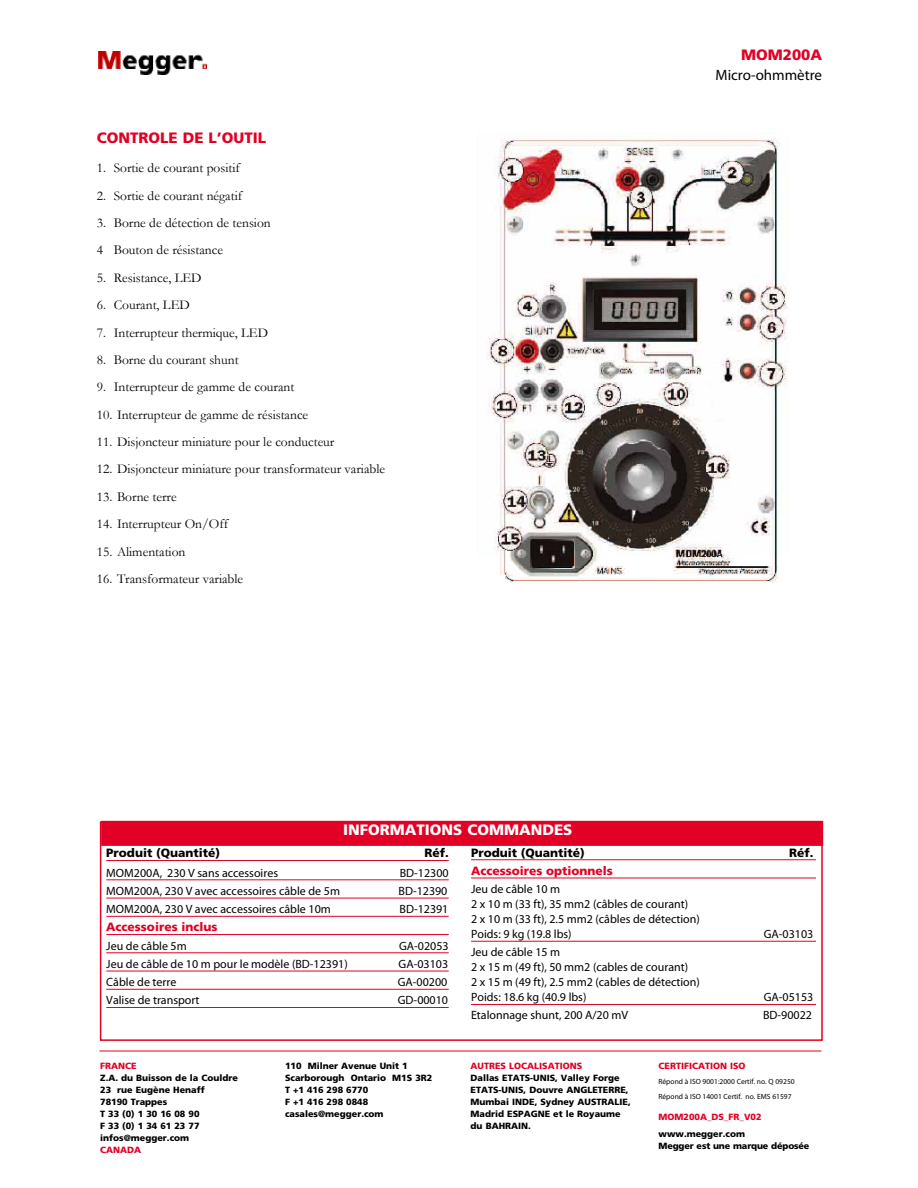
<style>
.page{position:relative;width:918px;height:1188px;background:#fff}
.page>*{position:absolute;margin:0;border:0;box-sizing:border-box;transform-origin:0 0}
.t1{font:900 15px "Frutiger";color:#e20025}
.t2{font:900 15px "Frutiger";color:#fff}
.t3{font:15px "Myriad Pro";color:#000}
.t4{font:13.5px/27.5px "Garamond";color:#000}
.t5{font:12px/15px "Myriad Pro";color:#000}
.t6{font:900 12px "Frutiger";color:#000}
.t7{font:900 12px "Frutiger";color:#e20025}
.t8{font:900 9px/12px "Frutiger";color:#000}
.t9{font:900 9px "Frutiger";color:#e20025}
.t10{font:7.5px/15px "Myriad Pro";color:#000}
</style>
<div class="page">
<div style="left:100px;top:821px;width:723px;height:220px;border:2px solid #e20025"></div>
<div style="left:101px;top:821px;width:722px;height:25px;background:#e20025;border:2px solid #e20025"></div>
<hr style="left:471px;top:859px;width:345px;height:1px;background:#e20025">
<hr style="left:471px;top:878px;width:345px;height:1px;background:#e20025">
<hr style="left:471px;top:941px;width:345px;height:1px;background:#e20025">
<hr style="left:471px;top:1004px;width:345px;height:1px;background:#e20025">
<hr style="left:106px;top:860px;width:343px;height:1px;background:#e20025">
<hr style="left:106px;top:879px;width:343px;height:1px;background:#e20025">
<hr style="left:106px;top:898px;width:343px;height:1px;background:#e20025">
<hr style="left:106px;top:916px;width:343px;height:1px;background:#e20025">
<hr style="left:106px;top:934px;width:343px;height:1px;background:#e20025">
<hr style="left:106px;top:952px;width:343px;height:1px;background:#e20025">
<hr style="left:106px;top:971px;width:343px;height:1px;background:#e20025">
<hr style="left:106px;top:989px;width:343px;height:1px;background:#e20025">
<hr style="left:106px;top:1007px;width:343px;height:1px;background:#e20025">
<hr style="left:99px;top:1051px;width:723px;height:1px;background:#e20025">
<img style="left:486px;top:137px;width:302px;height:446px">
<img style="left:98px;top:52px;width:108px;height:22px">
<p class="t1" style="left:97px;top:129px;width:21px">Controle</p>
<p class="t1" style="left:183px;top:129px;width:70px">de l’outil</p>
<p class="t4" style="left:97px;top:154px;width:145px">1. Sortie de courant positif</p>
<p class="t4" style="left:97px;top:182px;width:147px">2. Sortie de courant négatif</p>
<p class="t4" style="left:97px;top:209px;width:176px">3. Borne de détection de tension<br>4 Bouton de résistance</p>
<p class="t4" style="left:97px;top:264px;width:106px">5. Resistance, LED</p>
<p class="t4" style="left:97px;top:291px;width:95px">6. Courant, LED</p>
<p class="t4" style="left:97px;top:318px;width:173px">7. Interrupteur thermique, LED</p>
<p class="t4" style="left:97px;top:346px;width:143px">8. Borne du courant shunt</p>
<p class="t4" style="left:97px;top:373px;width:199px">9. Interrupteur de gamme de courant</p>
<p class="t4" style="left:97px;top:401px;width:213px">10. Interrupteur de gamme de résistance</p>
<p class="t4" style="left:97px;top:428px;width:239px">11. Disjoncteur miniature pour le conducteur</p>
<p class="t4" style="left:97px;top:455px;width:290px">12. Disjoncteur miniature pour transformateur variable</p>
<p class="t4" style="left:97px;top:483px;width:82px">13. Borne terre</p>
<p class="t4" style="left:97px;top:510px;width:133px">14. Interrupteur On/Off</p>
<p class="t4" style="left:97px;top:537px;width:90px">15. Alimentation</p>
<p class="t4" style="left:97px;top:565px;width:148px">16. Transformateur variable</p>
<p class="t1" style="left:741px;top:46px;width:82px">MOM200A</p>
<p class="t3" style="left:716px;top:65px;width:108px">Micro-ohmmètre</p>
<p class="t2" style="left:343px;top:820px;width:37px">informations</p>
<p class="t2" style="left:467px;top:820px;width:13px">commandes</p>
<p class="t6" style="left:471px;top:845px;width:115px">Produit (Quantité)</p>
<p class="t6" style="left:789px;top:845px;width:26px">Réf.</p>
<p class="t7" style="left:471px;top:863px;width:143px">Accessoires optionnels</p>
<p class="t5" style="left:471px;top:881px;width:230px">Jeu de câble 10 m<br>2 x 10 m (33 ft), 35 mm2 (câbles de courant)<br>2 x 10 m (33 ft), 2.5 mm2 (câbles de détection)<br>Poids: 9 kg (19.8 lbs)</p>
<p class="t6" style="left:106px;top:846px;width:115px">Produit (Quantité)</p>
<p class="t6" style="left:424px;top:846px;width:26px">Réf.</p>
<p class="t5" style="left:106px;top:865px;width:173px">MOM200A, 230 V sans accessoires</p>
<p class="t5" style="left:400px;top:865px;width:50px">BD-12300</p>
<p class="t5" style="left:106px;top:883px;width:235px">MOM200A, 230 V avec accessoires câble de 5m</p>
<p class="t5" style="left:399px;top:883px;width:50px">BD-12390</p>
<p class="t5" style="left:106px;top:901px;width:226px">MOM200A, 230 V avec accessoires câble 10m</p>
<p class="t5" style="left:400px;top:901px;width:50px">BD-12391</p>
<p class="t7" style="left:106px;top:920px;width:113px">Accessoires inclus</p>
<p class="t5" style="left:106px;top:938px;width:82px">Jeu de câble 5m</p>
<p class="t5" style="left:399px;top:938px;width:51px">GA-02053</p>
<p class="t5" style="left:106px;top:956px;width:243px">Jeu de câble de 10 m pour le modèle (BD-12391)</p>
<p class="t5" style="left:399px;top:956px;width:51px">GA-03103</p>
<p class="t5" style="left:106px;top:974px;width:72px">Câble de terre</p>
<p class="t5" style="left:398px;top:974px;width:51px">GA-00200</p>
<p class="t5" style="left:106px;top:993px;width:95px">Valise de transport</p>
<p class="t5" style="left:398px;top:993px;width:52px">GD-00010</p>
<p class="t5" style="left:764px;top:926px;width:51px">GA-03103</p>
<p class="t5" style="left:471px;top:945px;width:230px">Jeu de câble 15 m<br>2 x 15 m (49 ft), 50 mm2 (cables de courant)<br>2 x 15 m (49 ft), 2.5 mm2 (cables de détection)<br>Poids: 18.6 kg (40.9 lbs)</p>
<p class="t5" style="left:764px;top:990px;width:51px">GA-05153</p>
<p class="t9" style="left:100px;top:1061px;width:7px">France</p>
<p class="t8" style="left:100px;top:1072px;width:139px">Z.A. du Buisson de la Couldre<br>23 rue Eugène Henaff<br>78190 Trappes<br>T 33 (0) 1 30 16 08 90<br>F 33 (0) 1 34 61 23 77 infos@megger.com</p>
<p class="t9" style="left:100px;top:1145px;width:8px">canada</p>
<p class="t5" style="left:471px;top:1008px;width:159px">Etalonnage shunt, 200 A/20 mV</p>
<p class="t5" style="left:763px;top:1008px;width:50px">BD-90022</p>
<p class="t8" style="left:285px;top:1060px;width:149px">110 Milner Avenue Unit 1<br>Scarborough Ontario M1S 3R2<br>T +1 416 298 6770<br>F +1 416 298 0848 casales@megger.com</p>
<p class="t9" style="left:471px;top:1061px;width:20px">Autres</p>
<p class="t9" style="left:509px;top:1061px;width:7px">localisations</p>
<p class="t8" style="left:471px;top:1072px;width:162px">Dallas ETATS-UNIS, Valley Forge<br>ETATS-UNIS, Douvre ANGLETERRE,<br>Mumbai INDE, Sydney AUSTRALIE,<br>Madrid ESPAGNE et le Royaume du BAHRAIN.</p>
<p class="t9" style="left:659px;top:1061px;width:89px">CERTIFICATION ISO</p>
<p class="t10" style="left:659px;top:1074px;width:138px">Répond à ISO 9001:2000 Certif. no. Q 09250<br>Répond à ISO 14001 Certif. no. EMS 61597</p>
<p class="t9" style="left:659px;top:1111px;width:105px">MOM200A_DS_fr_V02</p>
<p class="t8" style="left:659px;top:1128px;width:152px">www.megger.com<br>Megger est une marque déposée</p>
</div>
